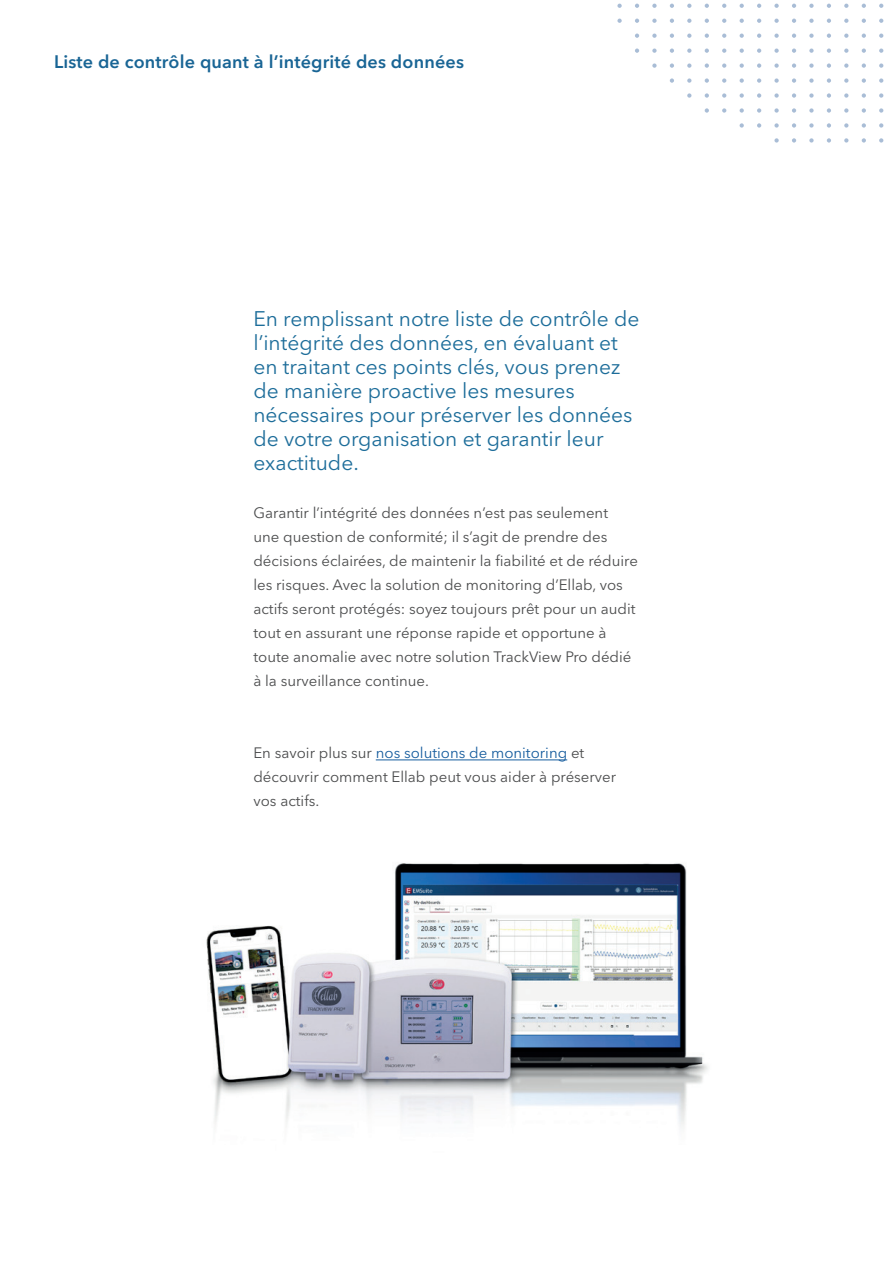
<style>
.page{position:relative;width:893px;height:1263px;background:#fff}
.page>*{position:absolute;margin:0;border:0;box-sizing:border-box;transform-origin:0 0}
.t1{font:21px/24px "Avenir Next LT Pro";color:#1d6d9a}
.t2{font:600 18px "Avenir Next LT Pro";letter-spacing:.01em;color:#196595}
.t3{font:15px/24px "Avenir Next LT Pro";color:#4b4c4d}
.s1{color:#175d9e}
</style>
<div class="page">
<svg style="left:879px;top:4px;width:4px;height:4px"></svg>
<svg style="left:862px;top:4px;width:4px;height:4px"></svg>
<svg style="left:844px;top:4px;width:4px;height:4px"></svg>
<svg style="left:827px;top:4px;width:4px;height:4px"></svg>
<svg style="left:809px;top:4px;width:5px;height:4px"></svg>
<svg style="left:792px;top:4px;width:4px;height:4px"></svg>
<svg style="left:774px;top:4px;width:5px;height:4px"></svg>
<svg style="left:757px;top:4px;width:4px;height:4px"></svg>
<svg style="left:740px;top:4px;width:4px;height:4px"></svg>
<svg style="left:722px;top:4px;width:4px;height:4px"></svg>
<svg style="left:705px;top:4px;width:4px;height:4px"></svg>
<svg style="left:687px;top:4px;width:4px;height:4px"></svg>
<svg style="left:670px;top:4px;width:4px;height:4px"></svg>
<svg style="left:652px;top:4px;width:5px;height:4px"></svg>
<svg style="left:635px;top:4px;width:4px;height:4px"></svg>
<svg style="left:879px;top:19px;width:4px;height:4px"></svg>
<svg style="left:862px;top:19px;width:4px;height:4px"></svg>
<svg style="left:844px;top:19px;width:4px;height:4px"></svg>
<svg style="left:827px;top:19px;width:4px;height:4px"></svg>
<svg style="left:809px;top:19px;width:5px;height:4px"></svg>
<svg style="left:792px;top:19px;width:4px;height:4px"></svg>
<svg style="left:774px;top:19px;width:5px;height:4px"></svg>
<svg style="left:757px;top:19px;width:4px;height:4px"></svg>
<svg style="left:740px;top:19px;width:4px;height:4px"></svg>
<svg style="left:722px;top:19px;width:4px;height:4px"></svg>
<svg style="left:705px;top:19px;width:4px;height:4px"></svg>
<svg style="left:687px;top:19px;width:4px;height:4px"></svg>
<svg style="left:670px;top:19px;width:4px;height:4px"></svg>
<svg style="left:652px;top:19px;width:5px;height:4px"></svg>
<svg style="left:635px;top:19px;width:4px;height:4px"></svg>
<svg style="left:879px;top:34px;width:4px;height:4px"></svg>
<svg style="left:862px;top:34px;width:4px;height:4px"></svg>
<svg style="left:844px;top:34px;width:4px;height:4px"></svg>
<svg style="left:827px;top:34px;width:4px;height:4px"></svg>
<svg style="left:809px;top:34px;width:5px;height:4px"></svg>
<svg style="left:792px;top:34px;width:4px;height:4px"></svg>
<svg style="left:774px;top:34px;width:5px;height:4px"></svg>
<svg style="left:757px;top:34px;width:4px;height:4px"></svg>
<svg style="left:740px;top:34px;width:4px;height:4px"></svg>
<svg style="left:722px;top:34px;width:4px;height:4px"></svg>
<svg style="left:705px;top:34px;width:4px;height:4px"></svg>
<svg style="left:687px;top:34px;width:4px;height:4px"></svg>
<svg style="left:670px;top:34px;width:4px;height:4px"></svg>
<svg style="left:652px;top:34px;width:5px;height:4px"></svg>
<svg style="left:635px;top:34px;width:4px;height:4px"></svg>
<svg style="left:879px;top:49px;width:4px;height:4px"></svg>
<svg style="left:862px;top:49px;width:4px;height:4px"></svg>
<svg style="left:844px;top:49px;width:4px;height:4px"></svg>
<svg style="left:827px;top:49px;width:4px;height:4px"></svg>
<svg style="left:809px;top:49px;width:5px;height:4px"></svg>
<svg style="left:792px;top:49px;width:4px;height:4px"></svg>
<svg style="left:774px;top:49px;width:5px;height:4px"></svg>
<svg style="left:757px;top:49px;width:4px;height:4px"></svg>
<svg style="left:740px;top:49px;width:4px;height:4px"></svg>
<svg style="left:722px;top:49px;width:4px;height:4px"></svg>
<svg style="left:705px;top:49px;width:4px;height:4px"></svg>
<svg style="left:687px;top:49px;width:4px;height:4px"></svg>
<svg style="left:670px;top:49px;width:4px;height:4px"></svg>
<svg style="left:652px;top:49px;width:5px;height:4px"></svg>
<svg style="left:635px;top:49px;width:4px;height:4px"></svg>
<svg style="left:879px;top:63px;width:4px;height:5px"></svg>
<svg style="left:862px;top:63px;width:4px;height:5px"></svg>
<svg style="left:844px;top:63px;width:4px;height:5px"></svg>
<svg style="left:827px;top:63px;width:4px;height:5px"></svg>
<svg style="left:809px;top:63px;width:5px;height:5px"></svg>
<svg style="left:792px;top:63px;width:4px;height:5px"></svg>
<svg style="left:774px;top:63px;width:5px;height:5px"></svg>
<svg style="left:757px;top:63px;width:4px;height:5px"></svg>
<svg style="left:740px;top:63px;width:4px;height:5px"></svg>
<svg style="left:722px;top:63px;width:4px;height:5px"></svg>
<svg style="left:705px;top:63px;width:4px;height:5px"></svg>
<svg style="left:687px;top:63px;width:4px;height:5px"></svg>
<svg style="left:670px;top:63px;width:4px;height:5px"></svg>
<svg style="left:652px;top:63px;width:5px;height:5px"></svg>
<svg style="left:879px;top:78px;width:4px;height:5px"></svg>
<svg style="left:862px;top:78px;width:4px;height:5px"></svg>
<svg style="left:844px;top:78px;width:4px;height:5px"></svg>
<svg style="left:827px;top:78px;width:4px;height:5px"></svg>
<svg style="left:809px;top:78px;width:5px;height:5px"></svg>
<svg style="left:792px;top:78px;width:4px;height:5px"></svg>
<svg style="left:774px;top:78px;width:5px;height:5px"></svg>
<svg style="left:757px;top:78px;width:4px;height:5px"></svg>
<svg style="left:740px;top:78px;width:4px;height:5px"></svg>
<svg style="left:722px;top:78px;width:4px;height:5px"></svg>
<svg style="left:705px;top:78px;width:4px;height:5px"></svg>
<svg style="left:687px;top:78px;width:4px;height:5px"></svg>
<svg style="left:670px;top:78px;width:4px;height:5px"></svg>
<svg style="left:879px;top:93px;width:4px;height:5px"></svg>
<svg style="left:862px;top:93px;width:4px;height:5px"></svg>
<svg style="left:844px;top:93px;width:4px;height:5px"></svg>
<svg style="left:827px;top:93px;width:4px;height:5px"></svg>
<svg style="left:809px;top:93px;width:5px;height:5px"></svg>
<svg style="left:792px;top:93px;width:4px;height:5px"></svg>
<svg style="left:774px;top:93px;width:5px;height:5px"></svg>
<svg style="left:757px;top:93px;width:4px;height:5px"></svg>
<svg style="left:740px;top:93px;width:4px;height:5px"></svg>
<svg style="left:722px;top:93px;width:4px;height:5px"></svg>
<svg style="left:705px;top:93px;width:4px;height:5px"></svg>
<svg style="left:687px;top:93px;width:4px;height:5px"></svg>
<svg style="left:879px;top:108px;width:4px;height:5px"></svg>
<svg style="left:862px;top:108px;width:4px;height:5px"></svg>
<svg style="left:844px;top:108px;width:4px;height:5px"></svg>
<svg style="left:827px;top:108px;width:4px;height:5px"></svg>
<svg style="left:809px;top:108px;width:5px;height:5px"></svg>
<svg style="left:792px;top:108px;width:4px;height:5px"></svg>
<svg style="left:774px;top:108px;width:5px;height:5px"></svg>
<svg style="left:757px;top:108px;width:4px;height:5px"></svg>
<svg style="left:740px;top:108px;width:4px;height:5px"></svg>
<svg style="left:722px;top:108px;width:4px;height:5px"></svg>
<svg style="left:705px;top:108px;width:4px;height:5px"></svg>
<svg style="left:879px;top:123px;width:4px;height:5px"></svg>
<svg style="left:862px;top:123px;width:4px;height:5px"></svg>
<svg style="left:844px;top:123px;width:4px;height:5px"></svg>
<svg style="left:827px;top:123px;width:4px;height:5px"></svg>
<svg style="left:809px;top:123px;width:5px;height:5px"></svg>
<svg style="left:792px;top:123px;width:4px;height:5px"></svg>
<svg style="left:774px;top:123px;width:5px;height:5px"></svg>
<svg style="left:757px;top:123px;width:4px;height:5px"></svg>
<svg style="left:740px;top:123px;width:4px;height:5px"></svg>
<svg style="left:879px;top:138px;width:4px;height:5px"></svg>
<svg style="left:862px;top:138px;width:4px;height:5px"></svg>
<svg style="left:844px;top:138px;width:4px;height:5px"></svg>
<svg style="left:827px;top:138px;width:4px;height:5px"></svg>
<svg style="left:809px;top:138px;width:5px;height:5px"></svg>
<svg style="left:792px;top:138px;width:4px;height:5px"></svg>
<svg style="left:774px;top:138px;width:5px;height:5px"></svg>
<svg style="left:617px;top:4px;width:5px;height:4px"></svg>
<svg style="left:617px;top:19px;width:5px;height:4px"></svg>
<hr style="left:376px;top:759px;width:191px;height:1px;background:#175d9e">
<img style="left:206px;top:863px;width:502px;height:264px">
<p class="t2" style="left:54px;top:50px;width:412px">Liste de contrôle quant à l’intégrité des données</p>
<p class="t1" style="left:253px;top:307px;width:388px">En remplissant notre liste de contrôle de l’intégrité des données, en évaluant et en traitant ces points clés, vous prenez de manière proactive les mesures nécessaires pour préserver les données de votre organisation et garantir leur exactitude.</p>
<p class="t3" style="left:253px;top:501px;width:386px">Garantir l’intégrité des données n’est pas seulement<br>une question de conformité; il s’agit de prendre des décisions éclairées, de maintenir la fiabilité et de réduire les risques. Avec la solution de monitoring d’Ellab, vos actifs seront protégés: soyez toujours prêt pour un audit tout en assurant une réponse rapide et opportune à toute anomalie avec notre solution TrackView Pro dédié à la surveillance continue.</p>
<p class="t3" style="left:253px;top:741px;width:364px">En savoir plus sur <span class="s1">nos solutions de monitoring</span> et découvrir comment Ellab peut vous aider à préserver vos actifs.</p>
</div>
